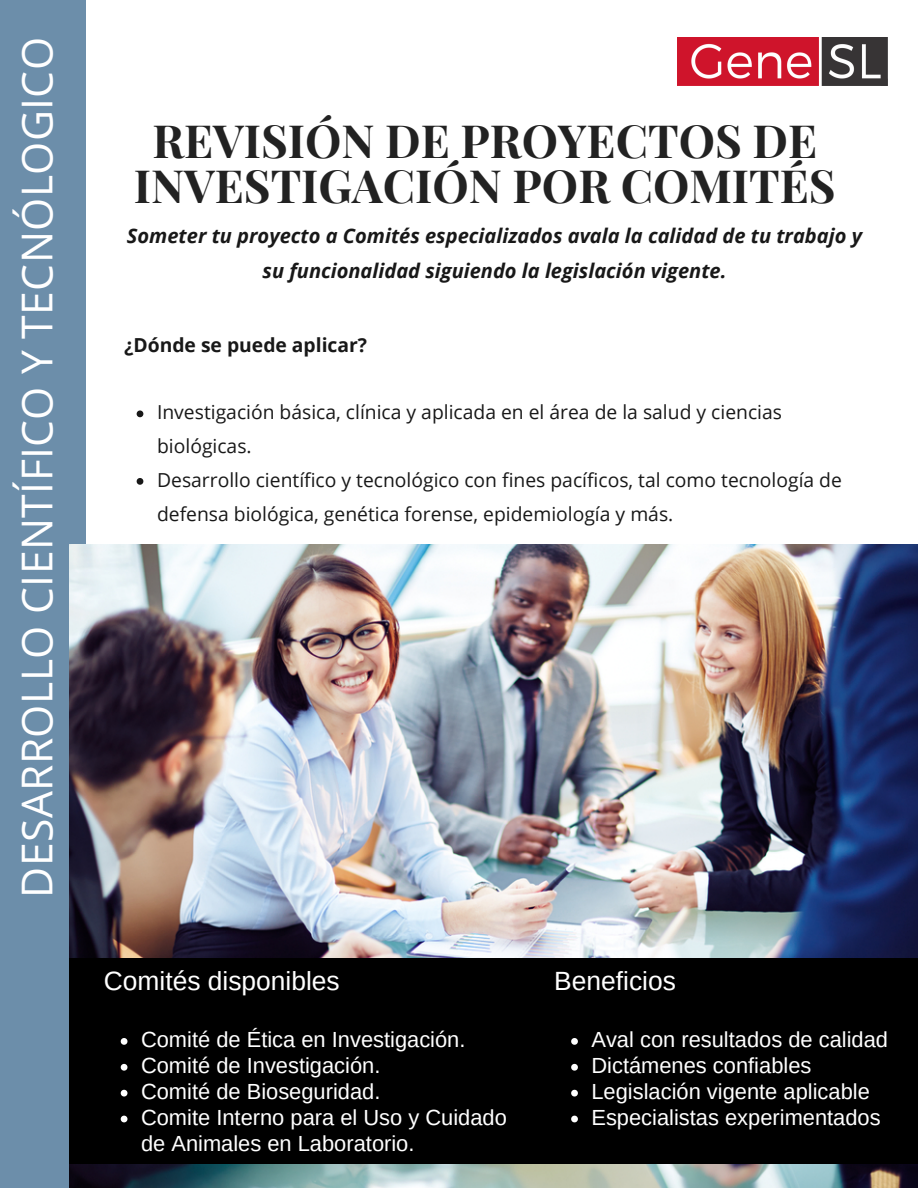
<style>
.page{position:relative;width:918px;height:1188px;background:#fff}
.page>*{position:absolute;margin:0;border:0;box-sizing:border-box;transform-origin:0 0}
.t1{font:700 45.9px/45px "Playfair Display";color:#222;text-align:center}
.t2{font:42.6px "Open Sans";letter-spacing:.01em;color:#fff}
.t3{font:26.4px "Arimo";color:#fff}
.t4{font:21.9px/25.8px "Arimo";color:#fff}
.t5{font:italic 700 20.1px/34.8px "Open Sans";color:#181818;text-align:center}
.t6{font:19.35px/33.8px "Open Sans";color:#181818}
.t7{font:700 19.35px "Open Sans";color:#181818}
</style>
<div class="page">
<div style="left:0;top:0;width:85px;height:1188px;background:#6c8eaa"></div>
<img style="left:70px;top:544px;width:848px;height:644px">
<div style="left:504px;top:958px;width:414px;height:206px;background:#000"></div>
<div style="left:70px;top:958px;width:442px;height:206px;background:#000"></div>
<svg style="left:137px;top:410px;width:6px;height:7px"></svg>
<svg style="left:137px;top:478px;width:6px;height:7px"></svg>
<svg style="left:571px;top:1038px;width:7px;height:7px"></svg>
<svg style="left:571px;top:1064px;width:7px;height:7px"></svg>
<svg style="left:571px;top:1090px;width:7px;height:7px"></svg>
<svg style="left:571px;top:1116px;width:7px;height:6px"></svg>
<svg style="left:121px;top:1038px;width:6px;height:7px"></svg>
<svg style="left:121px;top:1064px;width:6px;height:7px"></svg>
<svg style="left:121px;top:1090px;width:6px;height:7px"></svg>
<svg style="left:121px;top:1116px;width:6px;height:6px"></svg>
<img style="left:678px;top:37px;width:209px;height:49px">
<h2 class="t2" style="left:7px;top:898px;width:862px;rotate:-90deg">DESARROLLO CIENTÍFICO Y TECNÓLOGICO</h2>
<h1 class="t1" style="left:134px;top:116px;width:703px">REVISIÓN DE PROYECTOS DE<br>INVESTIGACIÓN POR COMITÉS</h1>
<p class="t5" style="left:127px;top:218px;width:737px">Someter tu proyecto a Comités especializados avala la calidad de tu trabajo y su funcionalidad siguiendo la legislación vigente.</p>
<p class="t7" style="left:124px;top:331px;width:244px">¿Dónde se puede aplicar?</p>
<p class="t6" style="left:157px;top:395px;width:686px">Investigación básica, clínica y aplicada en el área de la salud y ciencias biológicas.<br>Desarrollo científico y tecnológico con fines pacíficos, tal como tecnología de defensa biológica, genética forense, epidemiología y más.</p>
<p class="t3" style="left:104px;top:966px;width:237px">Comités disponibles</p>
<p class="t4" style="left:141px;top:1027px;width:367px">Comité de Ética en Investigación.<br>Comité de Investigación.<br>Comité de Bioseguridad.<br>Comite Interno para el Uso y Cuidado de Animales en Laboratorio.</p>
<p class="t3" style="left:554px;top:966px;width:123px">Beneficios</p>
<p class="t4" style="left:591px;top:1027px;width:298px">Aval con resultados de calidad<br>Dictámenes confiables<br>Legislación vigente aplicable<br>Especialistas experimentados</p>
</div>
